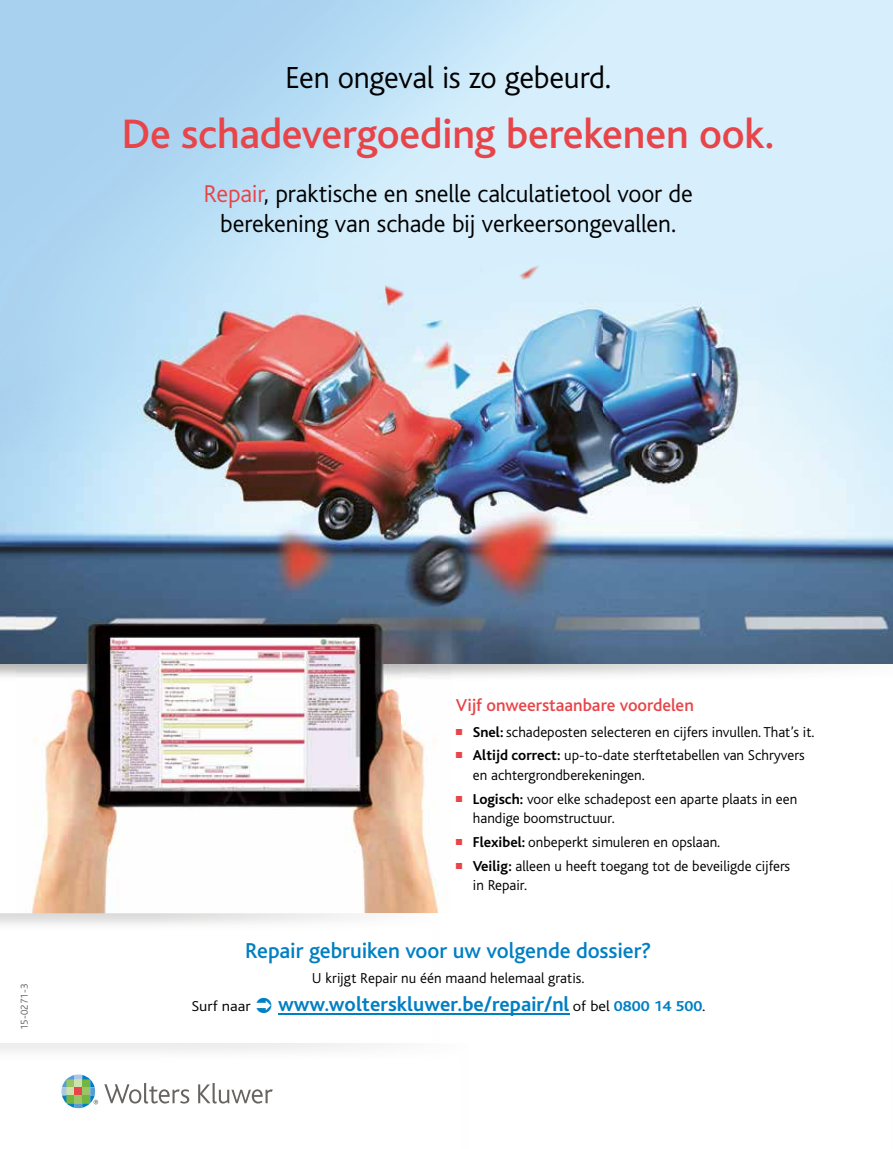
<style>
.page{position:relative;width:893px;height:1149px;background:#fff}
.page>*{position:absolute;margin:0;border:0;box-sizing:border-box;transform-origin:0 0}
.t1{font:500 43.05px "Bliss";letter-spacing:-.005em;color:#e74549}
.t2{font:300 31.8px "Bliss";letter-spacing:-.01em;color:#000}
.t3{font:300 25.5px/30.6px "Bliss";letter-spacing:-.005em;color:#000;text-align:center}
.t4{font:500 22.5px "Bliss";color:#007fc3}
.t5{font:700 21px "Bliss 2";color:#007fc3}
.t6{font:500 18px "Bliss";color:#e74549}
.t7{font:300 15px/19.5px "Bliss";color:#000}
.t8{font:300 15px "Bliss";color:#000;scale:1.1 1}
.t9{font:300 10.5px "Bliss";letter-spacing:.005em;color:#666360}
.s1{color:#e74549}
.s2{font-weight:700}
.s3{font-family:"Bliss";font-weight:300;font-size:15px;color:#000}
.s4{font-family:"Bliss";font-size:15px}
</style>
<div class="page">
<img style="left:0;top:663px;width:893px;height:14px">
<img style="left:0;top:0;width:893px;height:452px">
<img style="left:0;top:452px;width:136px;height:158px">
<img style="left:136px;top:452px;width:312px;height:148px">
<img style="left:448px;top:452px;width:445px;height:158px">
<img style="left:0;top:610px;width:17px;height:53px">
<img style="left:450px;top:610px;width:443px;height:53px">
<svg style="left:104px;top:1083px;width:85px;height:20px"></svg>
<svg style="left:198px;top:1083px;width:75px;height:20px"></svg>
<svg style="left:61px;top:1074px;width:37px;height:33px"></svg>
<img style="left:17px;top:600px;width:433px;height:312px">
<img style="left:0;top:913px;width:440px;height:139px">
<img style="left:17px;top:912px;width:423px;height:1px">
<hr style="left:278px;top:1013px;width:292px;height:1px;background:#007fc3">
<svg style="left:257px;top:996px;width:15px;height:16px"></svg>
<h2 class="t2" style="left:285px;top:61px;width:328px">Een ongeval is zo gebeurd.</h2>
<h1 class="t1" style="left:122px;top:111px;width:654px">De schadevergoeding berekenen ook.</h1>
<h3 class="t3" style="left:203px;top:178px;width:491px"><span class="s1">Repair</span>, praktische en snelle calculatietool voor de berekening van schade bij verkeersongevallen.</h3>
<p class="t9" style="left:19px;top:1029px;width:47px;rotate:-90deg">15-0271-3</p>
<p class="t6" style="left:456px;top:695px;width:239px">Vijf onweerstaanbare voordelen</p>
<p class="t7" style="left:456px;top:722px;width:360px"><span class="s1">■</span> <span class="s2">Snel:</span> schadeposten selecteren en cijfers invullen. That’s it.</p>
<p class="t7" style="left:473px;top:745px;width:333px;text-indent:-17px"><span class="s1">■</span> <span class="s2">Altijd correct:</span> up-to-date sterftetabellen van Schryvers en achtergrondberekeningen.</p>
<p class="t7" style="left:473px;top:789px;width:326px;text-indent:-17px"><span class="s1">■</span> <span class="s2">Logisch:</span> voor elke schadepost een aparte plaats in een handige boomstructuur.</p>
<p class="t7" style="left:456px;top:832px;width:266px"><span class="s1">■</span> <span class="s2">Flexibel:</span> onbeperkt simuleren en opslaan.</p>
<p class="t7" style="left:473px;top:856px;width:319px;text-indent:-17px"><span class="s1">■</span> <span class="s2">Veilig:</span> alleen u heeft toegang tot de beveiligde cijfers in Repair.</p>
<h3 class="t4" style="left:245px;top:938px;width:408px">Repair gebruiken voor uw volgende dossier?</h3>
<p class="t7" style="left:312px;top:968px;width:274px">U krijgt Repair nu één maand helemaal gratis.</p>
<p class="t8" style="left:191px;top:997px;width:55px">Surf naar</p>
<h3 class="t5" style="left:278px;top:990px;width:429px">www.wolterskluwer.be/repair/nl <span class="s3">of bel</span> <span class="s4">0800 14 500</span><span class="s3">.</span></h3>
</div>
